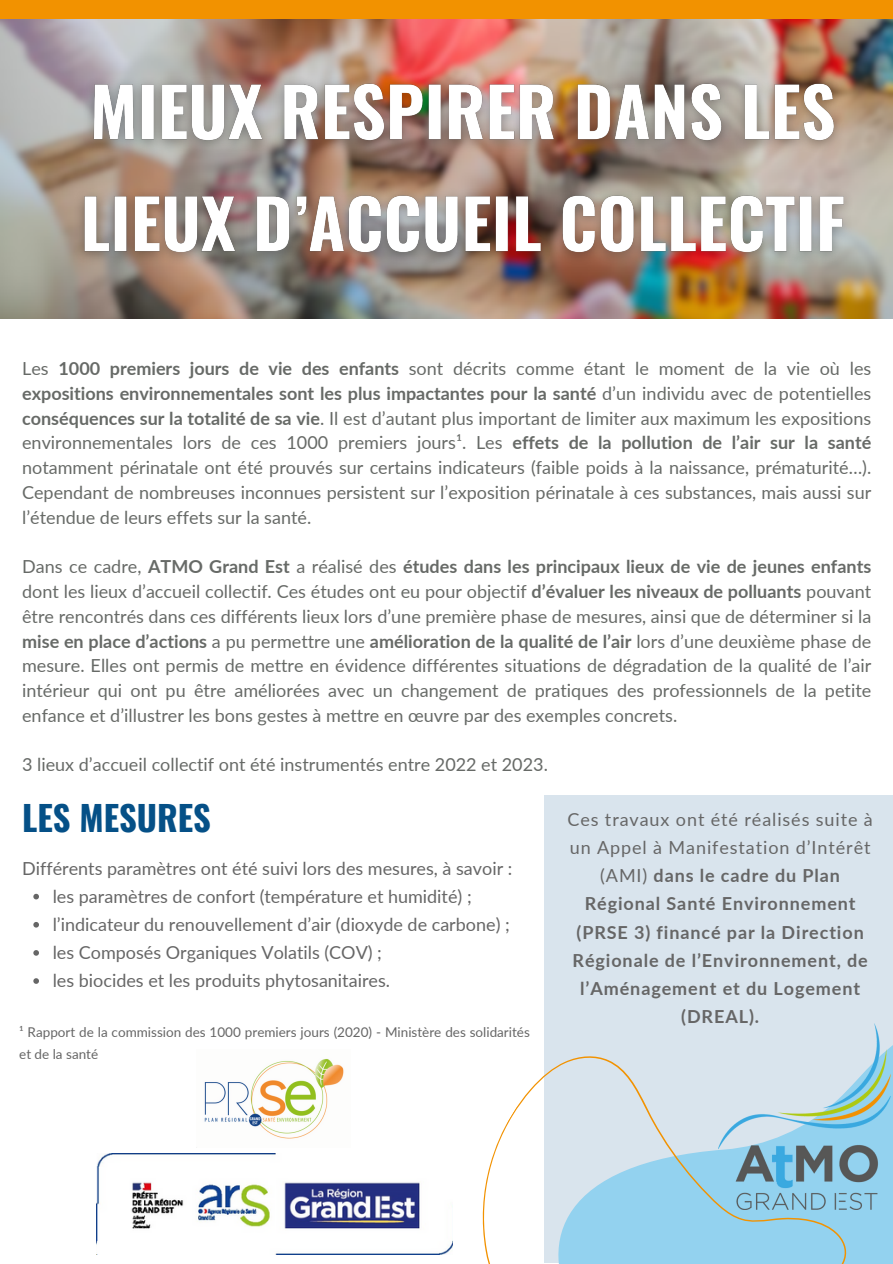
<style>
.page{position:relative;width:893px;height:1264px;background:#fff}
.page>*{position:absolute;margin:0;border:0;box-sizing:border-box;transform-origin:0 0}
.t1{font:700 34.5px "Oswald";color:#055087}
.t2{font:18px/24.8px "Lato";color:#676a67;text-align:justify}
.t3{font:18px "Lato";color:#666}
.t4{font:700 18px/28.2px "Lato";letter-spacing:.05em;color:#666;text-align:center}
.t5{font:13.5px/21.3px "Lato";color:#666}
.s1{font-weight:700}
.s2{font-weight:400}
</style>
<div class="page">
<div style="left:0;top:0;width:892px;height:19px;background:#f29200"></div>
<div style="left:544px;top:795px;width:348px;height:467px;background:#d9e4ed"></div>
<svg style="left:324px;top:1046px;width:568px;height:217px"></svg>
<svg style="left:377px;top:1046px;width:502px;height:217px"></svg>
<img style="left:718px;top:1023px;width:172px;height:186px">
<img style="left:0;top:19px;width:892px;height:299px">
<img style="left:67px;top:60px;width:794px;height:213px">
<svg style="left:33px;top:893px;width:6px;height:6px"></svg>
<svg style="left:33px;top:922px;width:6px;height:5px"></svg>
<svg style="left:33px;top:950px;width:6px;height:5px"></svg>
<svg style="left:33px;top:978px;width:6px;height:5px"></svg>
<img style="left:97px;top:1153px;width:355px;height:101px">
<img style="left:204px;top:1049px;width:146px;height:97px">
<p class="t2" style="left:22px;top:356px;width:850px">Les <span class="s1">1000 premiers jours de vie des enfants</span> sont décrits comme étant le moment de la vie où les <span class="s1">expositions environnementales sont les plus impactantes pour la santé</span> d’un individu avec de potentielles <span class="s1">conséquences sur la totalité de sa vie</span>. Il est d’autant plus important de limiter aux maximum les expositions environnementales lors de ces 1000 premiers jours¹. Les <span class="s1">effets de la pollution de l’air sur la santé </span>notamment périnatale ont été prouvés sur certains indicateurs (faible poids à la naissance, prématurité…).<br>Cependant de nombreuses inconnues persistent sur l’exposition périnatale à ces substances, mais aussi sur l’étendue de leurs effets sur la santé.</p>
<p class="t2" style="left:22px;top:554px;width:850px">Dans ce cadre, <span class="s1">ATMO Grand Est</span> a réalisé des <span class="s1">études dans les principaux lieux de vie de jeunes enfants </span>dont les lieux d’accueil collectif. Ces études ont eu pour objectif <span class="s1">d’évaluer les niveaux de polluants</span> pouvant être rencontrés dans ces différents lieux lors d’une première phase de mesures, ainsi que de déterminer si la <span class="s1">mise en place d’actions</span> a pu permettre une <span class="s1">amélioration de la qualité de l’air</span> lors d’une deuxième phase de mesure. Elles ont permis de mettre en évidence différentes situations de dégradation de la qualité de l’air intérieur qui ont pu être améliorées avec un changement de pratiques des professionnels de la petite enfance et d’illustrer les bons gestes à mettre en œuvre par des exemples concrets.</p>
<p class="t2" style="left:22px;top:752px;width:527px">3 lieux d’accueil collectif ont été instrumentés entre 2022 et 2023.</p>
<p class="t1" style="left:22px;top:790px;width:190px">LES MESURES</p>
<p class="t3" style="left:22px;top:856px;width:491px">Différents paramètres ont été suivi lors des mesures, à savoir :</p>
<p class="t3" style="left:53px;top:885px;width:420px">les paramètres de confort (température et humidité) ;</p>
<p class="t3" style="left:53px;top:913px;width:458px">l’indicateur du renouvellement d’air (dioxyde de carbone) ;</p>
<p class="t3" style="left:53px;top:941px;width:331px">les Composés Organiques Volatils (COV) ;</p>
<p class="t3" style="left:53px;top:969px;width:339px">les biocides et les produits phytosanitaires.</p>
<p class="t4" style="left:567px;top:805px;width:307px"><span class="s2">Ces travaux ont été réalisés suite à un Appel à Manifestation d’Intérêt (AMI)</span> dans le cadre du Plan<br>Régional Santé Environnement (PRSE 3) financé par la Direction<br>Régionale de l’Environnement, de l’Aménagement et du Logement (DREAL).</p>
<p class="t5" style="left:19px;top:1021px;width:512px">¹ Rapport de la commission des 1000 premiers jours (2020) - Ministère des solidarités et de la santé</p>
</div>
